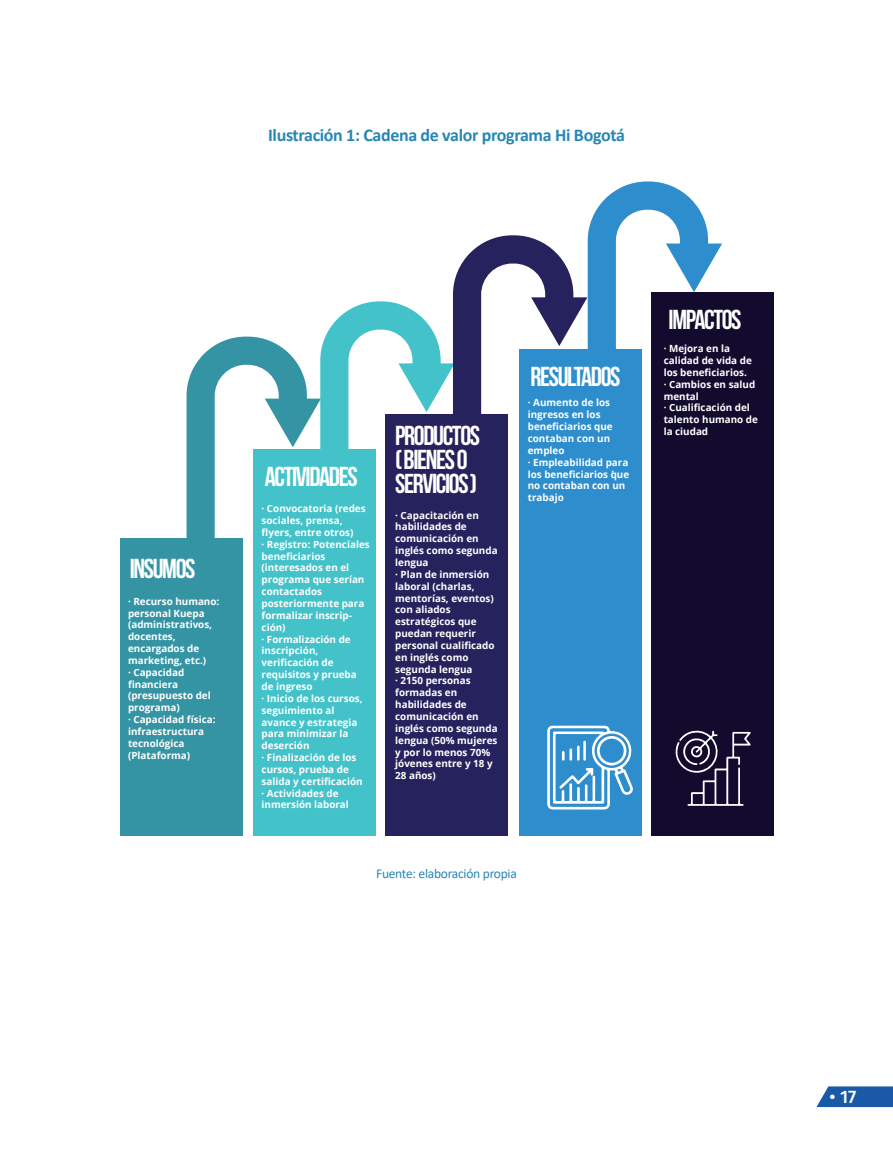
<style>
.page{position:relative;width:893px;height:1149px;background:#fff}
.page>*{position:absolute;margin:0;border:0;box-sizing:border-box;transform-origin:0 0}
.t1{font:700 27.45px/23.7px "Bebas Neue";letter-spacing:-.05em;color:#fff}
.t2{font:700 18px "Calibri";letter-spacing:-.02em;color:#2787b7}
.t3{font:500 18px "Fira Sans";color:#fff}
.t4{font:700 15.15px "Bebas Neue";color:#fff}
.t5{font:13.5px "Calibri";letter-spacing:-.02em;color:#2787b7}
.t6{font:700 9.9px/11.9px "Open Sans";color:#fff}
</style>
<div class="page">
<svg style="left:817px;top:1086px;width:76px;height:20px;background:#2e68b0"></svg>
<div style="left:120px;top:538px;width:122px;height:297px;background:#3594a4"></div>
<div style="left:253px;top:448px;width:122px;height:387px;background:#44c2ca"></div>
<div style="left:385px;top:414px;width:122px;height:421px;background:#26225d"></div>
<svg style="left:187px;top:181px;width:535px;height:368px"></svg>
<div style="left:519px;top:349px;width:123px;height:486px;background:#2e8dcc"></div>
<div style="left:651px;top:292px;width:123px;height:543px;background:#130b2e"></div>
<svg style="left:547px;top:725px;width:86px;height:84px"></svg>
<svg style="left:675px;top:730px;width:76px;height:76px"></svg>
<h2 class="t2" style="left:268px;top:122px;width:358px">Ilustración 1: Cadena de valor programa Hi Bogotá</h2>
<h1 class="t1" style="left:130px;top:556px;width:67px">INSUMOS</h1>
<p class="t6" style="left:128px;top:594px;width:93px">· Recurso humano: personal Kuepa (administrativos, docentes, encargados de marketing, etc.)<br>· Capacidad financiera (presupuesto del programa)<br>· Capacidad física: infraestructura tecnológica (Plataforma)</p>
<h1 class="t1" style="left:265px;top:464px;width:94px">ACTIVIDADES</h1>
<h1 class="t1" style="left:395px;top:423px;width:86px">PRODUCTOS ( BIENES O<br>SERVICIOS )</h1>
<p class="t6" style="left:262px;top:502px;width:110px">· Convocatoria (redes sociales, prensa, flyers, entre otros)<br>· Registro: Potenciales beneficiarios (interesados en el programa que serían contactados posteriormente para formalizar inscrip&shy;ción)<br>· Formalización de inscripción, verificación de requisitos y prueba de ingreso<br>· Inicio de los cursos, seguimiento al avance y estrategia para minimizar la deserción<br>· Finalización de los cursos, prueba de salida y certificación<br>· Actividades de inmersión laboral</p>
<p class="t6" style="left:395px;top:508px;width:104px">· Capacitación en habilidades de comunicación en inglés como segunda lengua<br>· Plan de inmersión laboral (charlas, mentorías, eventos) con aliados estratégicos que puedan requerir personal cualificado en inglés como segunda lengua<br>· 2150 personas formadas en habilidades de comunicación en inglés como segunda lengua (50% mujeres y por lo menos 70% jóvenes entre y 18 y<br>28 años)</p>
<h1 class="t1" style="left:530px;top:364px;width:91px">RESULTADOS</h1>
<p class="t6" style="left:528px;top:396px;width:103px">· Aumento de los ingresos en los beneficiarios que contaban con un empleo<br>· Empleabilidad para los beneficiarios que no contaban con un trabajo</p>
<h3 class="t4" style="left:611px;top:463px;width:4px">·</h3>
<h3 class="t5" style="left:376px;top:864px;width:142px">Fuente: elaboración propia</h3>
<h1 class="t1" style="left:669px;top:307px;width:74px">IMPACTOS</h1>
<p class="t6" style="left:664px;top:342px;width:96px">· Mejora en la calidad de vida de los beneficiarios.<br>· Cambios en salud mental<br>· Cualificación del talento humano de la ciudad</p>
<h2 class="t3" style="left:830px;top:1081px;width:28px">• 17</h2>
</div>
